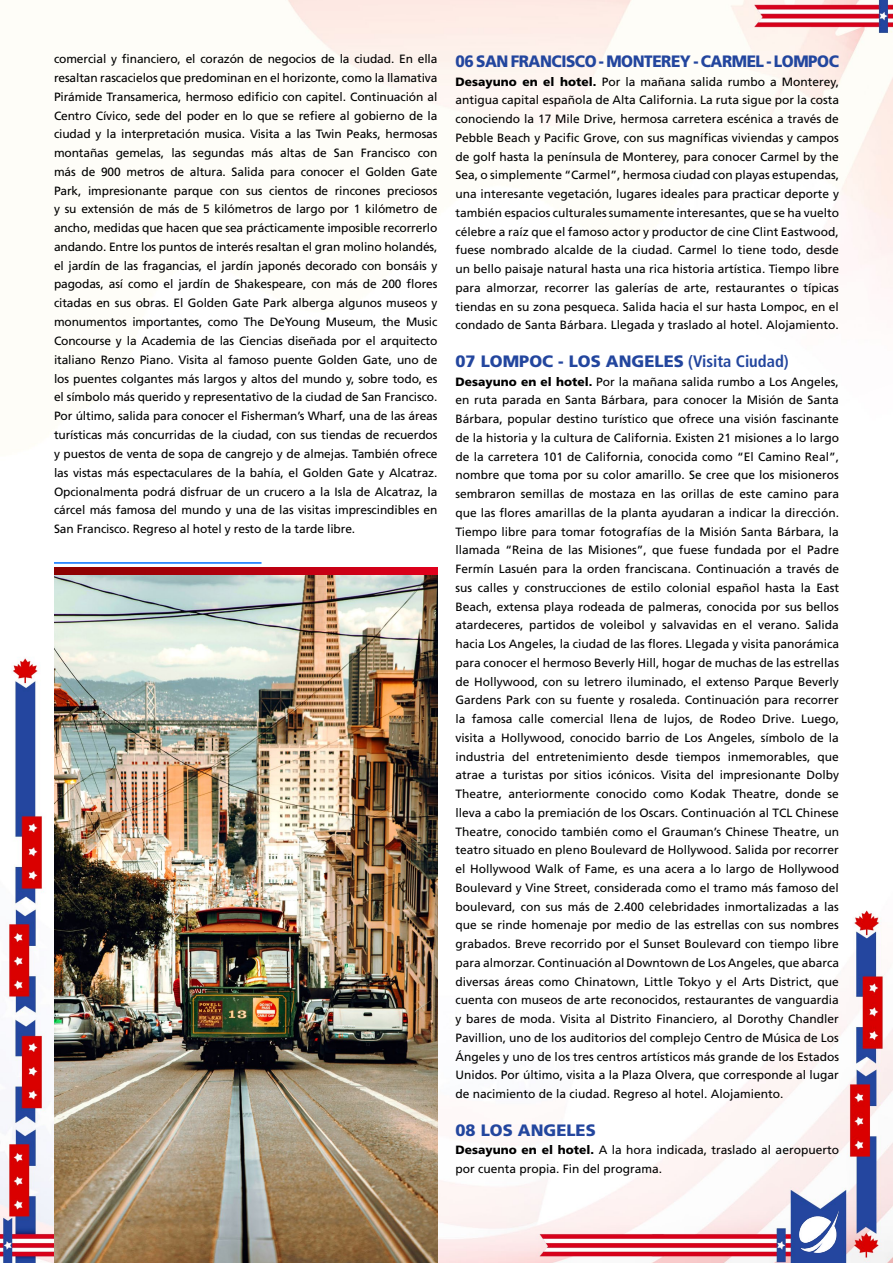
<style>
.page{position:relative;width:893px;height:1263px;background:#fff}
.page>*{position:absolute;margin:0;border:0;box-sizing:border-box;transform-origin:0 0}
.t1{font:900 16.5px "Frutiger";color:#23469e}
.t2{font:900 16.5px "Frutiger";letter-spacing:-.03em;color:#23469e;scale:.93 1}
.t3{font:12px/18.8px "Frutiger";color:#000;text-align:justify}
.s1{font-weight:900}
.s2{font-weight:700;font-stretch:condensed}
</style>
<div class="page">
<img style="left:0;top:0;width:893px;height:1263px">
<img style="left:800px;top:1210px;width:39px;height:43px">
<hr style="left:0;top:485px;width:1px;height:74px;background:#fff">
<img style="left:54px;top:575px;width:383px;height:688px">
<svg style="left:54px;top:568px;width:383px;height:7px;background:#b4000e"></svg>
<hr style="left:54px;top:562px;width:208px;height:2px;background:#0070ff">
<p class="t3" style="left:54px;top:50px;width:385px">comercial y financiero, el corazón de negocios de la ciudad. En ella resaltan rascacielos que predominan en el horizonte, como la llamativa Pirámide Transamerica, hermoso edificio con capitel. Continuación al Centro Cívico, sede del poder en lo que se refiere al gobierno de la ciudad y la interpretación musica. Visita a las Twin Peaks, hermosas montañas gemelas, las segundas más altas de San Francisco con más de 900 metros de altura. Salida para conocer el Golden Gate Park, impresionante parque con sus cientos de rincones preciosos y su extensión de más de 5 kilómetros de largo por 1 kilómetro de ancho, medidas que hacen que sea prácticamente imposible recorrerlo andando. Entre los puntos de interés resaltan el gran molino holandés, el jardín de las fragancias, el jardín japonés decorado con bonsáis y pagodas, así como el jardín de Shakespeare, con más de 200 flores citadas en sus obras. El Golden Gate Park alberga algunos museos y monumentos importantes, como The DeYoung Museum, the Music Concourse y la Academia de las Ciencias diseñada por el arquitecto italiano Renzo Piano. Visita al famoso puente Golden Gate, uno de los puentes colgantes más largos y altos del mundo y, sobre todo, es el símbolo más querido y representativo de la ciudad de San Francisco.<br>Por último, salida para conocer el Fisherman’s Wharf, una de las áreas turísticas más concurridas de la ciudad, con sus tiendas de recuerdos y puestos de venta de sopa de cangrejo y de almejas. También ofrece las vistas más espectaculares de la bahía, el Golden Gate y Alcatraz.<br>Opcionalmenta podrá disfruar de un crucero a la Isla de Alcatraz, la cárcel más famosa del mundo y una de las visitas imprescindibles en San Francisco. Regreso al hotel y resto de la tarde libre.</p>
<h1 class="t2" style="left:455px;top:51px;width:414px">06 SAN FRANCISCO - MONTEREY - CARMEL - LOMPOC</h1>
<p class="t3" style="left:455px;top:72px;width:385px"><span class="s1">Desayuno en el hotel.</span> Por la mañana salida rumbo a Monterey, antigua capital española de Alta California. La ruta sigue por la costa conociendo la 17 Mile Drive, hermosa carretera escénica a través de Pebble Beach y Pacific Grove, con sus magníficas viviendas y campos de golf hasta la península de Monterey, para conocer Carmel by the Sea, o simplemente “Carmel”, hermosa ciudad con playas estupendas, una interesante vegetación, lugares ideales para practicar deporte y también espacios culturales sumamente interesantes, que se ha vuelto célebre a raíz que el famoso actor y productor de cine Clint Eastwood, fuese nombrado alcalde de la ciudad. Carmel lo tiene todo, desde un bello paisaje natural hasta una rica historia artística. Tiempo libre para almorzar, recorrer las galerías de arte, restaurantes o típicas tiendas en su zona pesqueca. Salida hacia el sur hasta Lompoc, en el condado de Santa Bárbara. Llegada y traslado al hotel. Alojamiento.</p>
<h1 class="t1" style="left:455px;top:351px;width:335px">07 LOMPOC - LOS ANGELES <span class="s2">(Visita Ciudad)</span></h1>
<p class="t3" style="left:455px;top:372px;width:385px"><span class="s1">Desayuno en el hotel.</span> Por la mañana salida rumbo a Los Angeles, en ruta parada en Santa Bárbara, para conocer la Misión de Santa Bárbara, popular destino turístico que ofrece una visión fascinante de la historia y la cultura de California. Existen 21 misiones a lo largo de la carretera 101 de California, conocida como “El Camino Real”, nombre que toma por su color amarillo. Se cree que los misioneros sembraron semillas de mostaza en las orillas de este camino para que las flores amarillas de la planta ayudaran a indicar la dirección.<br>Tiempo libre para tomar fotografías de la Misión Santa Bárbara, la llamada “Reina de las Misiones”, que fuese fundada por el Padre Fermín Lasuén para la orden franciscana. Continuación a través de sus calles y construcciones de estilo colonial español hasta la East Beach, extensa playa rodeada de palmeras, conocida por sus bellos atardeceres, partidos de voleibol y salvavidas en el verano. Salida hacia Los Angeles, la ciudad de las flores. Llegada y visita panorámica para conocer el hermoso Beverly Hill, hogar de muchas de las estrellas de Hollywood, con su letrero iluminado, el extenso Parque Beverly Gardens Park con su fuente y rosaleda. Continuación para recorrer la famosa calle comercial llena de lujos, de Rodeo Drive. Luego, visita a Hollywood, conocido barrio de Los Angeles, símbolo de la industria del entretenimiento desde tiempos inmemorables, que atrae a turistas por sitios icónicos. Visita del impresionante Dolby Theatre, anteriormente conocido como Kodak Theatre, donde se lleva a cabo la premiación de los Oscars. Continuación al TCL Chinese Theatre, conocido también como el Grauman’s Chinese Theatre, un teatro situado en pleno Boulevard de Hollywood. Salida por recorrer el Hollywood Walk of Fame, es una acera a lo largo de Hollywood Boulevard y Vine Street, considerada como el tramo más famoso del boulevard, con sus más de 2.400 celebridades inmortalizadas a las que se rinde homenaje por medio de las estrellas con sus nombres grabados. Breve recorrido por el Sunset Boulevard con tiempo libre para almorzar. Continuación al Downtown de Los Angeles, que abarca diversas áreas como Chinatown, Little Tokyo y el Arts District, que cuenta con museos de arte reconocidos, restaurantes de vanguardia y bares de moda. Visita al Distrito Financiero, al Dorothy Chandler Pavillion, uno de los auditorios del complejo Centro de Música de Los Ángeles y uno de los tres centros artísticos más grande de los Estados Unidos. Por último, visita a la Plaza Olvera, que corresponde al lugar de nacimiento de la ciudad. Regreso al hotel. Alojamiento.</p>
<h1 class="t1" style="left:455px;top:1120px;width:142px">08 LOS ANGELES</h1>
<p class="t3" style="left:455px;top:1141px;width:385px"><span class="s1">Desayuno en el hotel.</span> A la hora indicada, traslado al aeropuerto por cuenta propia. Fin del programa.</p>
</div>
